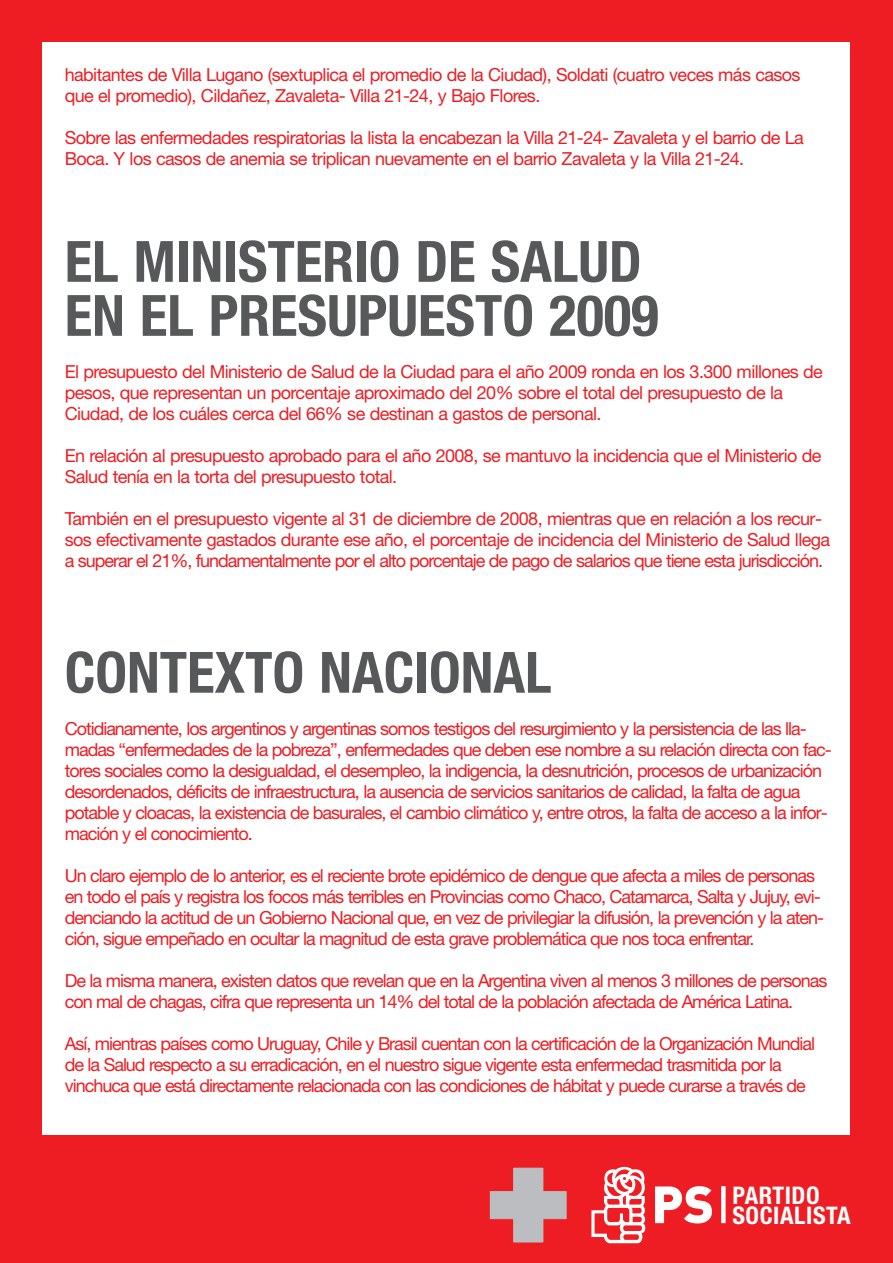
<style>
.page{position:relative;width:893px;height:1263px;background:#ee1d23}
.page>*{position:absolute;margin:0;border:0;box-sizing:border-box;transform-origin:0 0}
.t1{font:700 condensed 57px/54px "Helvetica Neue";color:#57585a}
.t2{font:700 condensed 24.3px/19.4px "Helvetica Neue";letter-spacing:.025em;color:#fff}
.t3{font:18px/21px "Helvetica Neue";letter-spacing:-.055em;color:#ee1d23}
.t4{font:18px/21px "Helvetica Neue";letter-spacing:-.035em;color:#ee1d23}
.s1{font-family:"DIN";font-weight:900;font-stretch:normal;font-size:51.6px}
</style>
<div class="page">
<div style="left:43px;top:43px;width:807px;height:1092px;background:#fff"></div>
<hr style="left:722px;top:1186px;width:2px;height:37px;background:#fff">
<svg style="left:591px;top:1167px;width:54px;height:76px"></svg>
<svg style="left:489px;top:1167px;width:78px;height:76px"></svg>
<p class="t4" style="left:65px;top:64px;width:737px">habitantes de Villa Lugano (sextuplica el promedio de la Ciudad), Soldati (cuatro veces más casos que el promedio), Cildañez, Zavaleta- Villa 21-24, y Bajo Flores.</p>
<p class="t4" style="left:65px;top:127px;width:741px">Sobre las enfermedades respiratorias la lista la encabezan la Villa 21-24- Zavaleta y el barrio de La<br>Boca. Y los casos de anemia se triplican nuevamente en el barrio Zavaleta y la Villa 21-24.</p>
<h1 class="t1" style="left:65px;top:234px;width:595px">EL MINISTERIO DE SALUD<br>EN EL PRESUPUESTO 2009</h1>
<p class="t4" style="left:65px;top:361px;width:760px">El presupuesto del Ministerio de Salud de la Ciudad para el año 2009 ronda en los 3.300 millones de pesos, que representan un porcentaje aproximado del 20% sobre el total del presupuesto de la<br>Ciudad, de los cuáles cerca del 66% se destinan a gastos de personal.</p>
<p class="t4" style="left:65px;top:445px;width:758px">En relación al presupuesto aprobado para el año 2008, se mantuvo la incidencia que el Ministerio de<br>Salud tenía en la torta del presupuesto total.</p>
<p class="t4" style="left:65px;top:508px;width:767px">También en el presupuesto vigente al 31 de diciembre de 2008, mientras que en relación a los recur&shy;sos efectivamente gastados durante ese año, el porcentaje de incidencia del Ministerio de Salud llega a superar el 21%, fundamentalmente por el alto porcentaje de pago de salarios que tiene esta jurisdicción.</p>
<h1 class="t1" style="left:65px;top:645px;width:488px">CONTEXTO NACIONAL</h1>
<p class="t3" style="left:65px;top:717px;width:768px">Cotidianamente, los argentinos y argentinas somos testigos del resurgimiento y la persistencia de las lla&shy;madas “enfermedades de la pobreza”, enfermedades que deben ese nombre a su relación directa con fac&shy;tores sociales como la desigualdad, el desempleo, la indigencia, la desnutrición, procesos de urbanización desordenados, déficits de infraestructura, la ausencia de servicios sanitarios de calidad, la falta de agua potable y cloacas, la existencia de basurales, el cambio climático y, entre otros, la falta de acceso a la infor&shy;mación y el conocimiento.</p>
<p class="t3" style="left:65px;top:864px;width:761px">Un claro ejemplo de lo anterior, es el reciente brote epidémico de dengue que afecta a miles de personas en todo el país y registra los focos más terribles en Provincias como Chaco, Catamarca, Salta y Jujuy, evi&shy;denciando la actitud de un Gobierno Nacional que, en vez de privilegiar la difusión, la prevención y la aten&shy;ción, sigue empeñado en ocultar la magnitud de esta grave problemática que nos toca enfrentar.</p>
<p class="t3" style="left:65px;top:969px;width:764px">De la misma manera, existen datos que revelan que en la Argentina viven al menos 3 millones de personas con mal de chagas, cifra que representa un 14% del total de la población afectada de América Latina.</p>
<p class="t3" style="left:65px;top:1032px;width:752px">Así, mientras países como Uruguay, Chile y Brasil cuentan con la certificación de la Organización Mundial de la Salud respecto a su erradicación, en el nuestro sigue vigente esta enfermedad trasmitida por la vinchuca que está directamente relacionada con las condiciones de hábitat y puede curarse a través de</p>
<h2 class="t2" style="left:732px;top:1185px;width:120px;text-indent:-81px"><span class="s1">PS</span> PART DO<br>SOC AL STA</h2>
</div>
